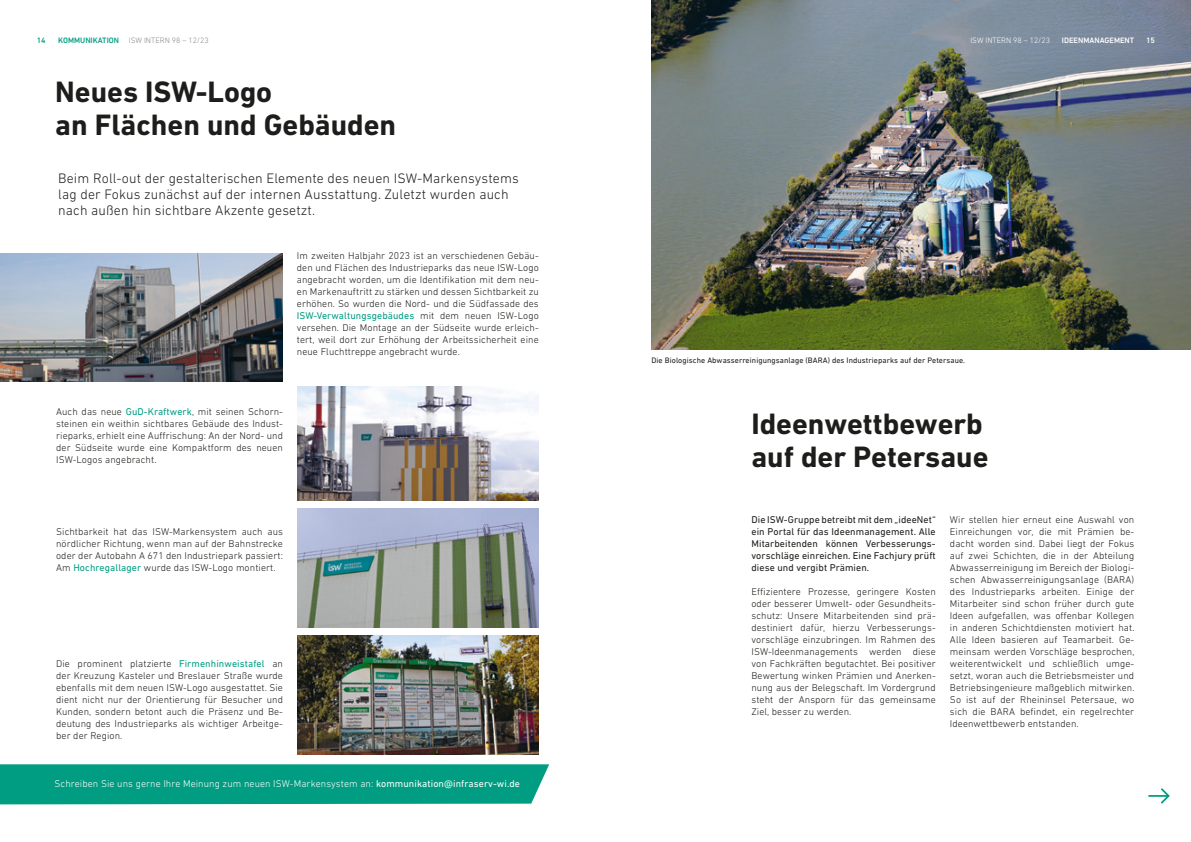
<style>
.page{position:relative;width:1191px;height:842px;background:#fff}
.page>*{position:absolute;margin:0;border:0;box-sizing:border-box;transform-origin:0 0}
.Inhalt_-_groeße_HL_Seitenanfang{font:700 30px "DIN Next LT Pro";color:#1d1d1b}
.Inhalt_-_SubHead{font:300 14px/16px "DIN Next LT Pro";letter-spacing:.01em;color:#1d1d1b}
.name_hervorhebung{font:300 10px/12px "DIN Next LT Pro";letter-spacing:.01em;color:#1d1d1b;text-align:justify}
.Fliestext_-_Einleitung{font:10px/12px "DIN Next LT Pro";letter-spacing:.01em;color:#1d1d1b;text-align:justify}
.name_hervorhebung-2{font:300 10px "DIN Next LT Pro";letter-spacing:.01em;color:#fff}
.Fußnote_-_klein{font:8px "DIN Next LT Pro";letter-spacing:.01em;color:#1d1d1b}
.t1{font:300 8px "DIN Next LT Pro";color:#878787}
.t2{font:300 8px "DIN Next LT Pro";color:#fff}
.t3{font:500 8px "DIN Next LT Pro";color:#fff}
.t4{font:500 8px "DIN Next LT Pro";color:#009d82}
.s1{font-weight:500;color:#009d82}
.s2{font-weight:400;color:#009d82}
.s3{font-weight:400}
</style>
<div class="page">
<div style="left:0;top:764px;width:549px;height:40px;background:#009d82"></div>
<svg style="left:1148px;top:788px;width:21px;height:16px"></svg>
<img style="left:0;top:253px;width:283px;height:129px">
<img style="left:297px;top:386px;width:242px;height:114px">
<img style="left:297px;top:636px;width:242px;height:118px">
<img style="left:297px;top:509px;width:242px;height:119px">
<img style="left:651px;top:0;width:540px;height:349px">
<p class="t4" style="left:37px;top:35px;width:10px">14</p>
<p class="t1" style="left:58px;top:35px;width:152px"><span class="s1">KOMMUNIKATION</span> ISW INTERN 98 – 12/23</p>
<p class="t2" style="left:970px;top:35px;width:81px">ISW INTERN 98 – 12/23</p>
<p class="t3" style="left:1062px;top:35px;width:74px">IDEENMANAGEMENT</p>
<p class="t3" style="left:1146px;top:35px;width:10px">15</p>
<p class="Inhalt_-_groeße_HL_Seitenanfang" style="left:55px;top:74px;width:218px">Neues ISW-Logo</p>
<p class="Inhalt_-_groeße_HL_Seitenanfang" style="left:55px;top:107px;width:342px">an Flächen und Gebäuden</p>
<p class="Inhalt_-_SubHead" style="left:58px;top:170px;width:462px">Beim Roll-out der gestalterischen Elemente des neuen ISW-Markensystems lag der Fokus zunächst auf der internen Ausstattung. Zuletzt wurden auch nach außen hin sichtbare Akzente gesetzt.</p>
<p class="name_hervorhebung" style="left:297px;top:250px;width:243px">Im zweiten Halbjahr 2023 ist an verschiedenen Gebäu&shy;den und Flächen des Industrieparks das neue ISW-Logo angebracht worden, um die Identifikation mit dem neu&shy;en Markenauftritt zu stärken und dessen Sichtbarkeit zu erhöhen. So wurden die Nord- und die Südfassade des <span class="s2">ISW-Verwaltungsgebäudes</span> mit dem neuen ISW-Logo versehen. Die Montage an der Südseite wurde erleich&shy;tert, weil dort zur Erhöhung der Arbeitssicherheit eine neue Fluchttreppe angebracht wurde.</p>
<p class="name_hervorhebung" style="left:56px;top:406px;width:228px">Auch das neue <span class="s2">GuD-Kraftwerk</span>, mit seinen Schorn&shy;steinen ein weithin sichtbares Gebäude des Indust&shy;rieparks, erhielt eine Auffrischung: An der Nord- und der Südseite wurde eine Kompaktform des neuen ISW-Logos angebracht.</p>
<p class="name_hervorhebung" style="left:56px;top:526px;width:228px">Sichtbarkeit hat das ISW-Markensystem auch aus nördlicher Richtung, wenn man auf der Bahnstrecke oder der Autobahn A 671 den Industriepark passiert:<br>Am <span class="s2">Hochregallager</span> wurde das ISW-Logo montiert.</p>
<p class="name_hervorhebung" style="left:56px;top:658px;width:228px">Die prominent platzierte <span class="s2">Firmenhinweistafel</span> an der Kreuzung Kasteler und Breslauer Straße wurde ebenfalls mit dem neuen ISW-Logo ausgestattet. Sie dient nicht nur der Orientierung für Besucher und Kunden, sondern betont auch die Präsenz und Be&shy;deutung des Industrieparks als wichtiger Arbeitge&shy;ber der Region.</p>
<p class="name_hervorhebung-2" style="left:55px;top:778px;width:467px">Schreiben Sie uns gerne Ihre Meinung zum neuen ISW-Markensystem an: <span class="s3">kommunikation@infraserv-wi.de</span></p>
<p class="Fußnote_-_klein" style="left:651px;top:356px;width:315px">Die Biologische Abwasserreinigungsanlage (BARA) des Industrieparks auf der Petersaue.</p>
<p class="Inhalt_-_groeße_HL_Seitenanfang" style="left:751px;top:406px;width:233px">Ideenwettbewerb</p>
<p class="Inhalt_-_groeße_HL_Seitenanfang" style="left:751px;top:439px;width:239px">auf der Petersaue</p>
<p class="Fliestext_-_Einleitung" style="left:751px;top:514px;width:186px">Die ISW-Gruppe betreibt mit dem „ideeNet“ ein Portal für das Ideenmanagement. Alle Mitarbeitenden können Verbesserungs&shy;vorschläge einreichen. Eine Fachjury prüft diese und vergibt Prämien.</p>
<p class="name_hervorhebung" style="left:751px;top:586px;width:186px">Effizientere Prozesse, geringere Kosten oder besserer Umwelt- oder Gesundheits&shy;schutz: Unsere Mitarbeitenden sind prä&shy;destiniert dafür, hierzu Verbesserungs&shy;vorschläge einzubringen. Im Rahmen des ISW-Ideenmanagements werden diese von Fachkräften begutachtet. Bei positiver Bewertung winken Prämien und Anerken&shy;nung aus der Belegschaft. Im Vordergrund steht der Ansporn für das gemeinsame Ziel, besser zu werden.</p>
<p class="name_hervorhebung" style="left:950px;top:514px;width:186px">Wir stellen hier erneut eine Auswahl von Einreichungen vor, die mit Prämien be&shy;dacht worden sind. Dabei liegt der Fokus auf zwei Schichten, die in der Abteilung Abwasserreinigung im Bereich der Biologi&shy;schen Abwasserreinigungsanlage (BARA) des Industrieparks arbeiten. Einige der Mitarbeiter sind schon früher durch gute Ideen aufgefallen, was offenbar Kollegen in anderen Schichtdiensten motiviert hat.<br>Alle Ideen basieren auf Teamarbeit. Ge&shy;meinsam werden Vorschläge besprochen, weiterentwickelt und schließlich umge&shy;setzt, woran auch die Betriebsmeister und Betriebsingenieure maßgeblich mitwirken.<br>So ist auf der Rheininsel Petersaue, wo sich die BARA befindet, ein regelrechter Ideenwettbewerb entstanden.</p>
</div>
